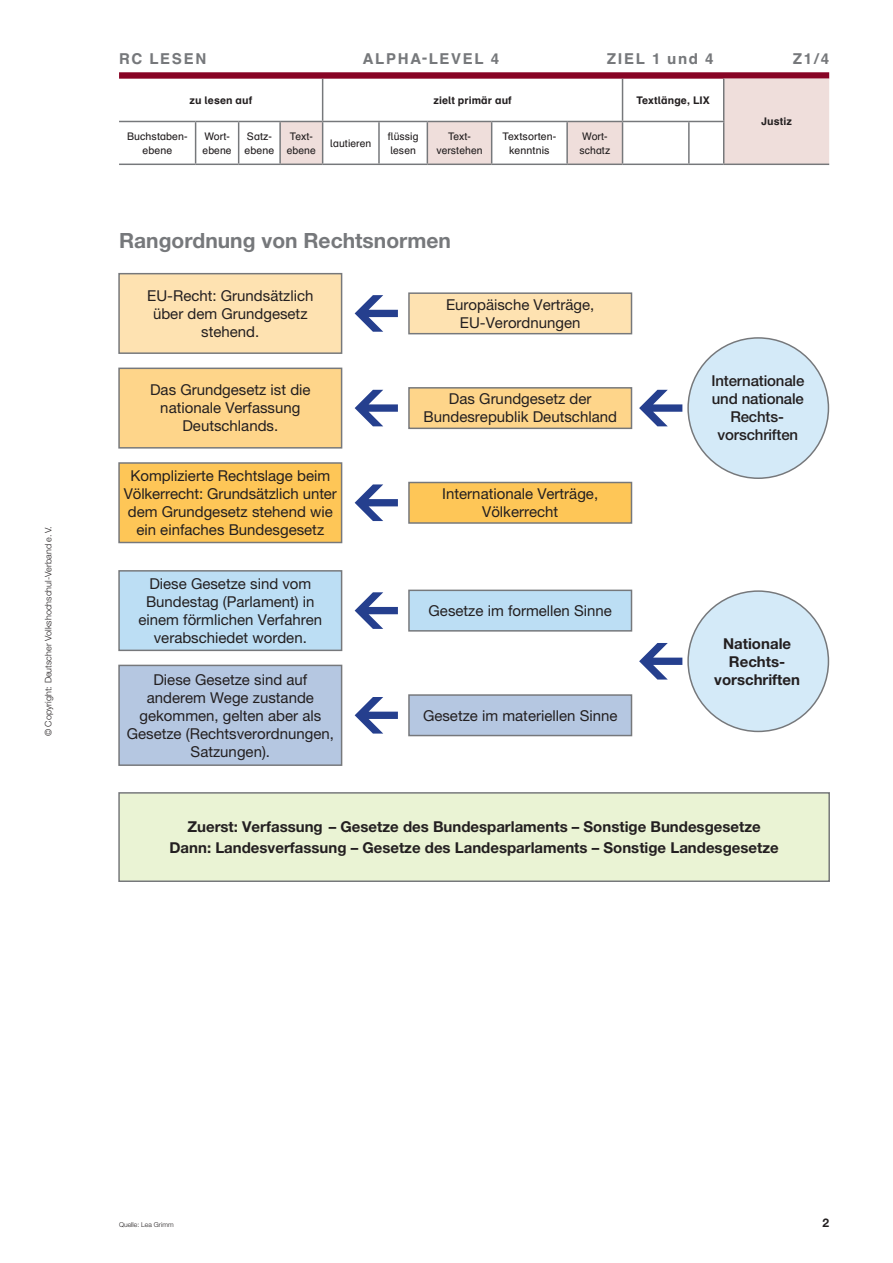
<style>
.page{position:relative;width:893px;height:1263px;background:#fff}
.page>*{position:absolute;margin:0;border:0;box-sizing:border-box;transform-origin:0 0}
.t1{font:700 21px "Helvetica Neue LT Pro";color:#76787b}
.t2{font:15px/18px "Helvetica Neue LT Pro";color:#231f20;text-align:center}
.t3{font:700 15px/18px "Helvetica Neue LT Pro";color:#231f20;text-align:center}
.t4{font:500 15px/18px "Helvetica Neue LT Pro";letter-spacing:-.01em;color:#231f20;text-align:center}
.t5{font:700 15px "Schulbuch Nord Pro";letter-spacing:.11em;color:#76787b}
.t6{font:700 12px "Helvetica Neue LT Pro";color:#231f20}
.t7{font:10.5px/13.5px "Schulbuch Nord Pro";letter-spacing:.01em;color:#231f20}
.t8{font:700 10.5px "Schulbuch Nord Pro";letter-spacing:.01em;color:#231f20}
.t9{font:300 9px "Helvetica Neue LT Pro";letter-spacing:.005em;color:#231f20}
.t10{font:300 6.75px "Helvetica Neue LT Pro";letter-spacing:.005em;color:#231f20}
</style>
<div class="page">
<div style="left:119px;top:72px;width:710px;height:7px;background:#880425"></div>
<svg style="left:280px;top:79px;width:549px;height:85px"></svg>
<hr style="left:622px;top:121px;width:67px;height:1px;background:#76787b">
<hr style="left:622px;top:164px;width:67px;height:1px;background:#76787b">
<hr style="left:689px;top:164px;width:35px;height:1px;background:#76787b">
<hr style="left:427px;top:164px;width:65px;height:1px;background:#76787b">
<hr style="left:239px;top:164px;width:41px;height:1px;background:#76787b">
<hr style="left:280px;top:164px;width:43px;height:1px;background:#76787b">
<hr style="left:323px;top:164px;width:56px;height:1px;background:#76787b">
<hr style="left:119px;top:164px;width:77px;height:1px;background:#76787b">
<hr style="left:196px;top:164px;width:43px;height:1px;background:#76787b">
<hr style="left:379px;top:164px;width:48px;height:1px;background:#76787b">
<hr style="left:566px;top:122px;width:2px;height:42px;background:#76787b">
<hr style="left:622px;top:122px;width:1px;height:42px;background:#76787b">
<hr style="left:492px;top:164px;width:75px;height:1px;background:#76787b">
<hr style="left:567px;top:164px;width:55px;height:1px;background:#76787b">
<hr style="left:723px;top:79px;width:1px;height:42px;background:#76787b">
<hr style="left:724px;top:164px;width:105px;height:1px;background:#76787b">
<hr style="left:622px;top:79px;width:1px;height:42px;background:#76787b">
<hr style="left:492px;top:121px;width:75px;height:1px;background:#76787b">
<hr style="left:567px;top:121px;width:55px;height:1px;background:#76787b">
<hr style="left:195px;top:122px;width:1px;height:42px;background:#76787b">
<hr style="left:238px;top:122px;width:1px;height:42px;background:#76787b">
<hr style="left:279px;top:122px;width:2px;height:42px;background:#76787b">
<hr style="left:323px;top:121px;width:56px;height:1px;background:#76787b">
<hr style="left:322px;top:122px;width:1px;height:42px;background:#76787b">
<hr style="left:427px;top:121px;width:65px;height:1px;background:#76787b">
<hr style="left:491px;top:122px;width:1px;height:42px;background:#76787b">
<hr style="left:689px;top:121px;width:35px;height:1px;background:#76787b">
<hr style="left:688px;top:122px;width:2px;height:42px;background:#76787b">
<hr style="left:723px;top:122px;width:1px;height:42px;background:#76787b">
<hr style="left:379px;top:121px;width:48px;height:1px;background:#76787b">
<hr style="left:378px;top:122px;width:2px;height:42px;background:#76787b">
<hr style="left:427px;top:122px;width:1px;height:42px;background:#76787b">
<hr style="left:322px;top:79px;width:1px;height:42px;background:#76787b">
<hr style="left:119px;top:121px;width:77px;height:1px;background:#76787b">
<hr style="left:196px;top:121px;width:43px;height:1px;background:#76787b">
<hr style="left:239px;top:121px;width:41px;height:1px;background:#76787b">
<hr style="left:280px;top:121px;width:43px;height:1px;background:#76787b">
<div style="left:688px;top:338px;width:140px;height:140px;background:#d4eaf8;border-radius:50%"></div>
<div style="left:688px;top:591px;width:140px;height:140px;background:#d4eaf8;border-radius:50%"></div>
<div style="left:119px;top:274px;width:223px;height:79px;background:#fee2b1"></div>
<div style="left:118px;top:273px;width:224px;height:81px;border:1px solid #76787b"></div>
<div style="left:119px;top:368px;width:223px;height:80px;background:#fed58a"></div>
<div style="left:118px;top:368px;width:224px;height:81px;border:1px solid #76787b"></div>
<div style="left:119px;top:463px;width:223px;height:79px;background:#fec657"></div>
<div style="left:118px;top:462px;width:224px;height:81px;border:1px solid #76787b"></div>
<div style="left:119px;top:571px;width:223px;height:79px;background:#bcdef4"></div>
<div style="left:118px;top:570px;width:224px;height:81px;border:1px solid #76787b"></div>
<div style="left:119px;top:665px;width:223px;height:100px;background:#b5c7e1"></div>
<div style="left:118px;top:665px;width:224px;height:101px;border:1px solid #76787b"></div>
<div style="left:119px;top:793px;width:710px;height:88px;background:#eaf3d4"></div>
<div style="left:118px;top:792px;width:712px;height:90px;border:1px solid #76787b"></div>
<svg style="left:639px;top:643px;width:43px;height:36px"></svg>
<svg style="left:355px;top:697px;width:43px;height:36px"></svg>
<svg style="left:355px;top:592px;width:43px;height:37px"></svg>
<svg style="left:355px;top:484px;width:43px;height:37px"></svg>
<svg style="left:355px;top:390px;width:43px;height:36px"></svg>
<svg style="left:355px;top:295px;width:43px;height:37px"></svg>
<svg style="left:639px;top:390px;width:43px;height:36px"></svg>
<div style="left:409px;top:293px;width:222px;height:41px;background:#fee2b1"></div>
<div style="left:408px;top:292px;width:224px;height:42px;border:1px solid #76787b"></div>
<div style="left:409px;top:388px;width:222px;height:40px;background:#fed58a"></div>
<div style="left:408px;top:387px;width:224px;height:42px;border:1px solid #76787b"></div>
<div style="left:409px;top:482px;width:222px;height:41px;background:#fec657"></div>
<div style="left:408px;top:482px;width:224px;height:42px;border:1px solid #76787b"></div>
<div style="left:409px;top:590px;width:222px;height:41px;background:#bcdef4"></div>
<div style="left:408px;top:590px;width:224px;height:42px;border:1px solid #76787b"></div>
<div style="left:409px;top:695px;width:222px;height:40px;background:#b5c7e1"></div>
<div style="left:408px;top:694px;width:224px;height:42px;border:1px solid #76787b"></div>
<p class="t9" style="left:43px;top:736px;width:211px;rotate:-90deg">© Copyright: Deutscher Volkshochschul-Verband e.V.</p>
<p class="t5" style="left:119px;top:48px;width:89px">RC LESEN</p>
<p class="t5" style="left:363px;top:48px;width:138px">ALPHA-LEVEL 4</p>
<p class="t5" style="left:607px;top:48px;width:108px">ZIEL 1 und 4</p>
<p class="t5" style="left:793px;top:48px;width:38px">Z1/4</p>
<p class="t8" style="left:189px;top:93px;width:64px">zu lesen auf</p>
<p class="t8" style="left:433px;top:93px;width:80px">zielt primär auf</p>
<p class="t8" style="left:636px;top:93px;width:75px">Textlänge, LIX</p>
<p class="t8" style="left:761px;top:114px;width:32px">Justiz</p>
<p class="t7" style="left:127px;top:129px;width:62px;text-align:center">Buchstaben&shy;ebene</p>
<p class="t7" style="left:203px;top:129px;width:31px">Wort&shy;ebene</p>
<p class="t7" style="left:245px;top:129px;width:31px">Satz&shy;ebene</p>
<p class="t7" style="left:287px;top:129px;width:31px">Text&shy;ebene</p>
<p class="t7" style="left:330px;top:136px;width:43px">lautieren</p>
<p class="t7" style="left:388px;top:129px;width:32px">flüssig lesen</p>
<p class="t7" style="left:436px;top:129px;width:48px;text-align:center">Text&shy;verstehen</p>
<p class="t7" style="left:503px;top:129px;width:55px;text-align:center">Textsorten&shy;kenntnis</p>
<p class="t7" style="left:579px;top:129px;width:32px">Wort&shy;schatz</p>
<h1 class="t1" style="left:119px;top:228px;width:333px">Rangordnung von Rechtsnormen</h1>
<p class="t2" style="left:147px;top:286px;width:168px">EU-Recht: Grundsätzlich über dem Grundgesetz stehend.</p>
<p class="t2" style="left:446px;top:295px;width:150px">Europäische Verträge,<br>EU-Verordnungen</p>
<p class="t2" style="left:150px;top:381px;width:162px">Das Grundgesetz ist die nationale Verfassung<br>Deutschlands.</p>
<p class="t2" style="left:124px;top:467px;width:215px">Komplizierte Rechtslage beim<br>Völkerrecht: Grundsätzlich unter dem Grundgesetz stehend wie ein einfaches Bundesgesetz</p>
<p class="t2" style="left:138px;top:574px;width:185px">Diese Gesetze sind vom<br>Bundestag (Parlament) in einem förmlichen Verfahren verabschiedet worden.</p>
<p class="t2" style="left:127px;top:670px;width:209px">Diese Gesetze sind auf anderem Wege zustande gekommen, gelten aber als<br>Gesetze (Rechtsverordnungen,<br>Satzungen).</p>
<p class="t2" style="left:424px;top:390px;width:195px">Das Grundgesetz der<br>Bundesrepublik Deutschland</p>
<p class="t2" style="left:442px;top:485px;width:157px">Internationale Verträge,<br>Völkerrecht</p>
<p class="t2" style="left:429px;top:601px;width:185px">Gesetze im formellen Sinne</p>
<p class="t2" style="left:423px;top:706px;width:196px">Gesetze im materiellen Sinne</p>
<p class="t4" style="left:711px;top:372px;width:95px">Internationale und nationale<br>Rechts&shy;vorschriften</p>
<p class="t3" style="left:714px;top:634px;width:87px">Nationale<br>Rechts&shy;vorschriften</p>
<p class="t3" style="left:169px;top:816px;width:611px;line-height:20.2px">Zuerst: Verfassung – Gesetze des Bundesparlaments – Sonstige Bundesgesetze<br>Dann: Landesverfassung – Gesetze des Landesparlaments – Sonstige Landesgesetze</p>
<p class="t10" style="left:119px;top:1220px;width:56px">Quelle: Lea Grimm</p>
<p class="t6" style="left:822px;top:1215px;width:8px">2</p>
</div>
